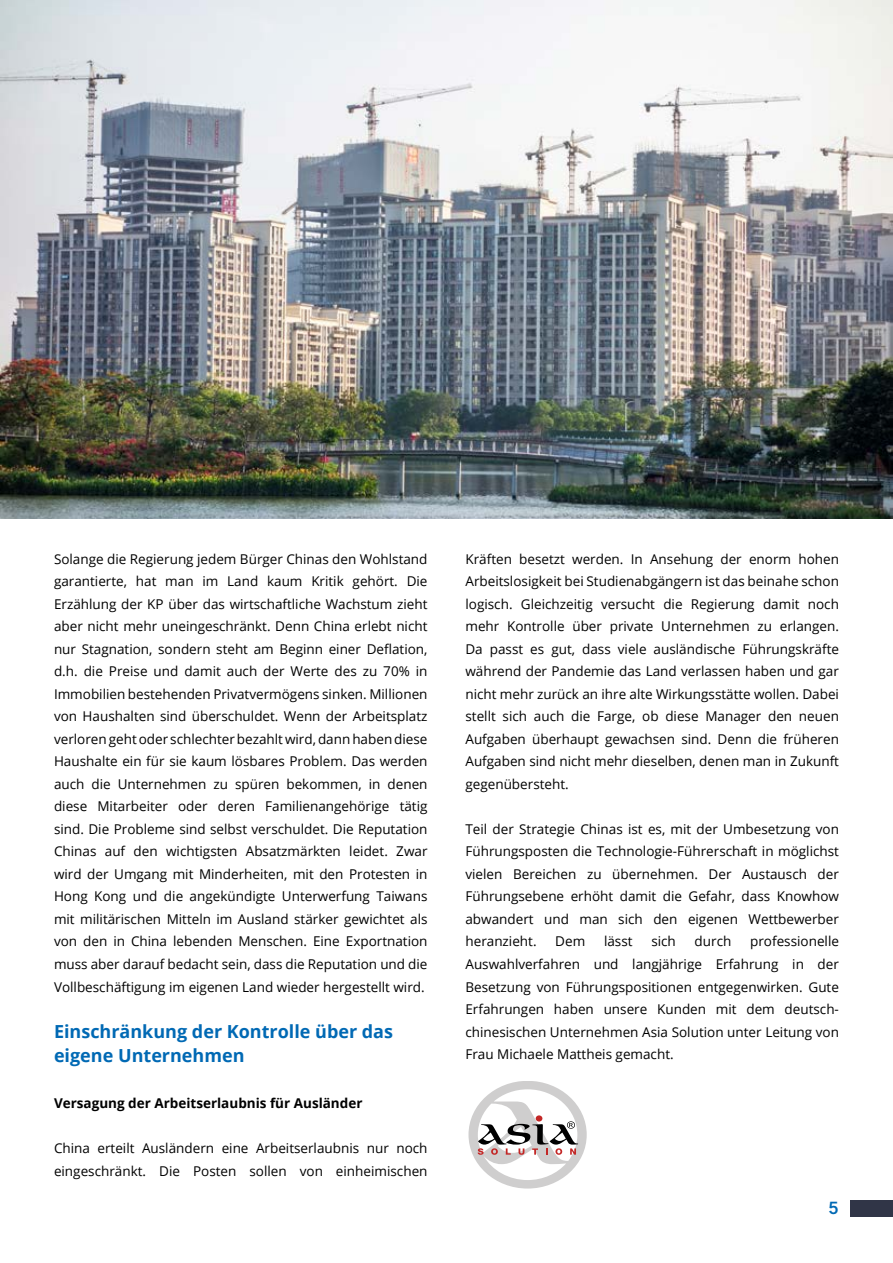
<style>
.page{position:relative;width:893px;height:1263px;background:#fff}
.page>*{position:absolute;margin:0;border:0;box-sizing:border-box;transform-origin:0 0}
.t1{font:700 18px/24px "Open Sans";color:#0069b4}
.t2{font:700 18px "Grantha Sangam MN";color:#0069b4}
.t3{font:13.5px/22.5px "Open Sans";color:#000;text-align:justify}
.t4{font:700 13.5px "Open Sans";color:#000}
</style>
<div class="page">
<div style="left:850px;top:1200px;width:43px;height:17px;background:#303547"></div>
<img style="left:0;top:0;width:893px;height:519px">
<svg style="left:468px;top:1081px;width:119px;height:107px"></svg>
<p class="t3" style="left:54px;top:547px;width:375px">Solange die Regierung jedem Bürger Chinas den Wohlstand garantierte, hat man im Land kaum Kritik gehört. Die Erzählung der KP über das wirtschaftliche Wachstum zieht aber nicht mehr uneingeschränkt. Denn China erlebt nicht nur Stagnation, sondern steht am Beginn einer Deflation, d.h. die Preise und damit auch der Werte des zu 70% in Immobilien bestehenden Privatvermögens sinken. Millionen von Haushalten sind überschuldet. Wenn der Arbeitsplatz verloren geht oder schlechter bezahlt wird, dann haben diese Haushalte ein für sie kaum lösbares Problem. Das werden auch die Unternehmen zu spüren bekommen, in denen diese Mitarbeiter oder deren Familienangehörige tätig sind. Die Probleme sind selbst verschuldet. Die Reputation Chinas auf den wichtigsten Absatzmärkten leidet. Zwar wird der Umgang mit Minderheiten, mit den Protesten in Hong Kong und die angekündigte Unterwerfung Taiwans mit militärischen Mitteln im Ausland stärker gewichtet als von den in China lebenden Menschen. Eine Exportnation muss aber darauf bedacht sein, dass die Reputation und die Vollbeschäftigung im eigenen Land wieder hergestellt wird.</p>
<h1 class="t1" style="left:54px;top:1019px;width:341px">Einschränkung der Kontrolle über das eigene Unternehmen</h1>
<p class="t4" style="left:54px;top:1094px;width:310px">Versagung der Arbeitserlaubnis für Ausländer</p>
<p class="t3" style="left:54px;top:1137px;width:375px">China erteilt Ausländern eine Arbeitserlaubnis nur noch eingeschränkt. Die Posten sollen von einheimischen</p>
<p class="t3" style="left:465px;top:547px;width:375px">Kräften besetzt werden. In Ansehung der enorm hohen Arbeitslosigkeit bei Studienabgängern ist das beinahe schon logisch. Gleichzeitig versucht die Regierung damit noch mehr Kontrolle über private Unternehmen zu erlangen.<br>Da passt es gut, dass viele ausländische Führungskräfte während der Pandemie das Land verlassen haben und gar nicht mehr zurück an ihre alte Wirkungsstätte wollen. Dabei stellt sich auch die Farge, ob diese Manager den neuen Aufgaben überhaupt gewachsen sind. Denn die früheren Aufgaben sind nicht mehr dieselben, denen man in Zukunft gegenübersteht.</p>
<p class="t3" style="left:465px;top:817px;width:375px">Teil der Strategie Chinas ist es, mit der Umbesetzung von Führungsposten die Technologie-Führerschaft in möglichst vielen Bereichen zu übernehmen. Der Austausch der Führungsebene erhöht damit die Gefahr, dass Knowhow abwandert und man sich den eigenen Wettbewerber heranzieht.</p>
<p class="t3" style="left:465px;top:930px;width:375px;text-indent:285px">professionelle Auswahlverfahren und langjährige Erfahrung in der Besetzung von Führungspositionen entgegenwirken. Gute Erfahrungen haben unsere Kunden mit dem deutsch&shy;chinesischen Unternehmen Asia Solution unter Leitung von Frau Michaele Mattheis gemacht.</p>
<p class="t3" style="left:555px;top:930px;width:31px">Dem</p>
<p class="t3" style="left:604px;top:930px;width:30px">lässt</p>
<p class="t3" style="left:651px;top:930px;width:26px">sich</p>
<p class="t3" style="left:695px;top:930px;width:38px">durch</p>
<h1 class="t2" style="left:828px;top:1198px;width:12px">5</h1>
</div>
